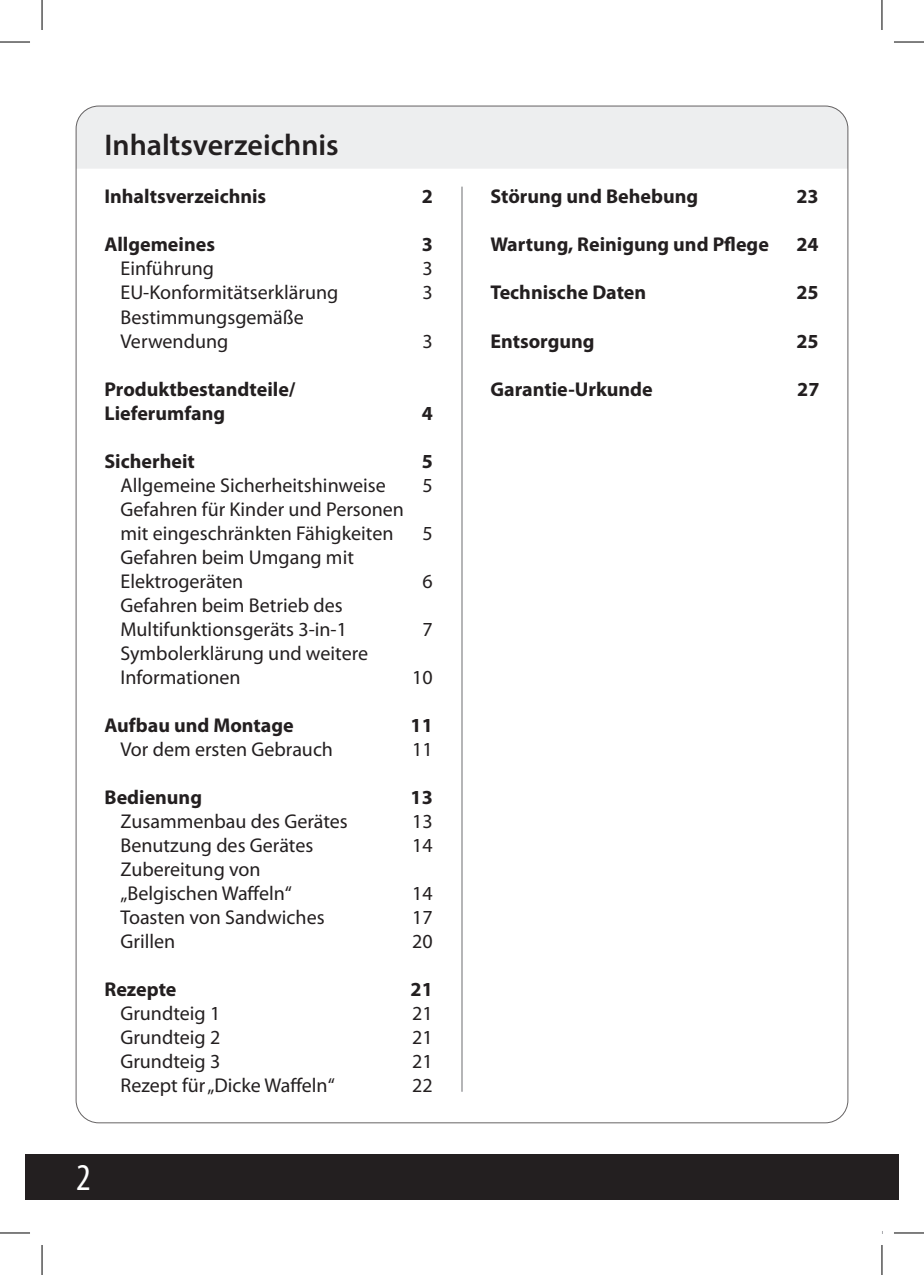
<style>
.page{position:relative;width:924px;height:1275px;background:#fff}
.page>*{position:absolute;margin:0;border:0;box-sizing:border-box;transform-origin:0 0}
.t1{font:condensed 38px "Myriad Pro";color:#fff}
.t2{font:600 30px "Myriad Pro";color:#231f20}
.t3{font:20px/24px "Myriad Pro";color:#231f20}
.t4{font:700 20px/24px "Myriad Pro";color:#231f20}
</style>
<div class="page">
<hr style="left:461px;top:187px;width:1px;height:904px;background:#6c6d70">
<div style="left:25px;top:1154px;width:873px;height:45px;background:#231f20"></div>
<div style="left:76px;top:107px;width:771px;height:62px;background:#edeeef"></div>
<hr style="left:0;top:42px;width:30px;height:1px;background:#000">
<hr style="left:893px;top:42px;width:30px;height:1px;background:#000">
<hr style="left:0;top:1232px;width:30px;height:1px;background:#000">
<hr style="left:893px;top:1232px;width:30px;height:1px;background:#000">
<hr style="left:42px;top:0;width:1px;height:30px;background:#000">
<hr style="left:42px;top:1245px;width:1px;height:30px;background:#000">
<hr style="left:881px;top:0;width:1px;height:30px;background:#000">
<hr style="left:881px;top:1245px;width:1px;height:30px;background:#000">
<h2 class="t2" style="left:104px;top:126px;width:236px">Inhaltsverzeichnis</h2>
<p class="t4" style="left:104px;top:185px;width:163px">Inhaltsverzeichnis</p>
<p class="t4" style="left:421px;top:185px;width:13px">2</p>
<p class="t4" style="left:104px;top:233px;width:112px">Allgemeines</p>
<p class="t4" style="left:421px;top:233px;width:13px">3</p>
<p class="t3" style="left:120px;top:257px;width:95px">Einführung</p>
<p class="t3" style="left:422px;top:257px;width:12px">3</p>
<p class="t3" style="left:120px;top:281px;width:219px">EU-Konformitätserklärung</p>
<p class="t3" style="left:422px;top:281px;width:12px">3</p>
<p class="t3" style="left:120px;top:305px;width:185px">Bestimmungsgemäße<br>Verwendung</p>
<p class="t3" style="left:422px;top:329px;width:12px">3</p>
<p class="t4" style="left:104px;top:377px;width:192px">Produktbestandteile/<br>Lieferumfang</p>
<p class="t4" style="left:421px;top:401px;width:13px">4</p>
<p class="t4" style="left:104px;top:449px;width:92px">Sicherheit</p>
<p class="t4" style="left:421px;top:449px;width:13px">5</p>
<p class="t3" style="left:120px;top:473px;width:266px">Allgemeine Sicherheitshinweise</p>
<p class="t3" style="left:422px;top:473px;width:12px">5</p>
<p class="t3" style="left:120px;top:497px;width:285px">Gefahren für Kinder und Personen mit eingeschränkten Fähigkeiten</p>
<p class="t3" style="left:422px;top:521px;width:12px">5</p>
<p class="t3" style="left:120px;top:545px;width:235px">Gefahren beim Umgang mit<br>Elektrogeräten</p>
<p class="t3" style="left:120px;top:593px;width:228px">Gefahren beim Betrieb des<br>Multifunktionsgeräts 3-in-1</p>
<p class="t3" style="left:120px;top:641px;width:249px">Symbolerklärung und weitere<br>Informationen</p>
<p class="t3" style="left:422px;top:569px;width:12px">6</p>
<p class="t3" style="left:422px;top:617px;width:12px">7</p>
<p class="t3" style="left:412px;top:665px;width:22px">10</p>
<p class="t4" style="left:104px;top:713px;width:191px">Aufbau und Montage</p>
<p class="t4" style="left:410px;top:713px;width:24px">11</p>
<p class="t3" style="left:120px;top:737px;width:214px">Vor dem ersten Gebrauch</p>
<p class="t3" style="left:412px;top:737px;width:22px">11</p>
<p class="t4" style="left:104px;top:785px;width:99px">Bedienung</p>
<p class="t4" style="left:410px;top:785px;width:24px">13</p>
<p class="t3" style="left:120px;top:809px;width:229px">Zusammenbau des Gerätes</p>
<p class="t3" style="left:412px;top:809px;width:22px">13</p>
<p class="t3" style="left:120px;top:833px;width:194px">Benutzung des Gerätes</p>
<p class="t3" style="left:412px;top:833px;width:22px">14</p>
<p class="t3" style="left:120px;top:857px;width:173px">Zubereitung von „Belgischen Waffeln“</p>
<p class="t3" style="left:412px;top:881px;width:22px">14</p>
<p class="t3" style="left:120px;top:905px;width:205px">Toasten von Sandwiches</p>
<p class="t3" style="left:412px;top:905px;width:22px">17</p>
<p class="t3" style="left:120px;top:929px;width:56px">Grillen</p>
<p class="t3" style="left:412px;top:929px;width:22px">20</p>
<p class="t4" style="left:104px;top:977px;width:73px">Rezepte</p>
<p class="t4" style="left:410px;top:977px;width:24px">21</p>
<p class="t3" style="left:120px;top:1001px;width:101px">Grundteig 1</p>
<p class="t3" style="left:412px;top:1001px;width:22px">21</p>
<p class="t3" style="left:120px;top:1025px;width:101px">Grundteig 2</p>
<p class="t3" style="left:412px;top:1025px;width:22px">21</p>
<p class="t3" style="left:120px;top:1049px;width:101px">Grundteig 3</p>
<p class="t3" style="left:412px;top:1049px;width:22px">21</p>
<p class="t3" style="left:120px;top:1073px;width:216px">Rezept für „Dicke Waffeln“</p>
<p class="t3" style="left:412px;top:1073px;width:22px">22</p>
<h1 class="t1" style="left:76px;top:1154px;width:16px">2</h1>
<p class="t4" style="left:490px;top:185px;width:209px">Störung und Behebung</p>
<p class="t4" style="left:796px;top:185px;width:24px">23</p>
<p class="t4" style="left:490px;top:233px;width:280px">Wartung, Reinigung und Pflege</p>
<p class="t4" style="left:796px;top:233px;width:24px">24</p>
<p class="t4" style="left:490px;top:281px;width:157px">Technische Daten</p>
<p class="t4" style="left:796px;top:281px;width:24px">25</p>
<p class="t4" style="left:490px;top:329px;width:106px">Entsorgung</p>
<p class="t4" style="left:796px;top:329px;width:24px">25</p>
<p class="t4" style="left:490px;top:377px;width:164px">Garantie-Urkunde</p>
<p class="t4" style="left:797px;top:377px;width:24px">27</p>
</div>
